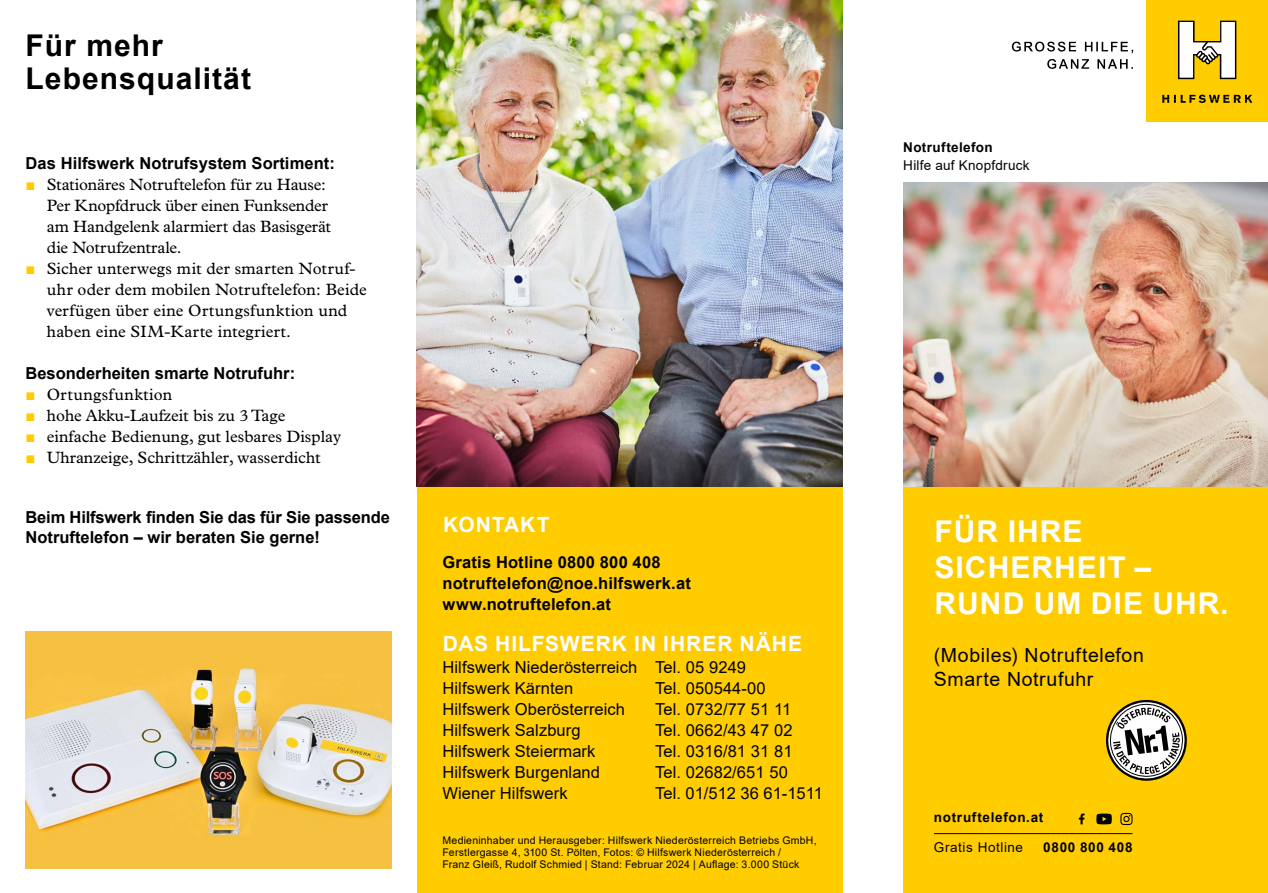
<style>
.page{position:relative;width:1268px;height:893px;background:#fff}
.page>*{position:absolute;margin:0;border:0;box-sizing:border-box;transform-origin:0 0}
.t1{font:700 30px/36px "Arial";letter-spacing:.035em;color:#fff}
.t2{font:700 30px/33px "Arial";letter-spacing:.035em;color:#000}
.t3{font:700 21px "Arial";letter-spacing:.045em;color:#fff}
.t4{font:19.5px/24px "Arial";letter-spacing:.03em;color:#000}
.t5{font:16.5px/21px "Plantin MT Std";color:#000}
.t6{font:16.5px/21px "Arial";letter-spacing:.005em;color:#000}
.t7{font:700 16.5px/21px "Arial";letter-spacing:.005em;color:#000}
.t8{font:16.5px "Plantin MT Std";letter-spacing:.03em;color:#000}
.t9{font:13.5px "Arial";letter-spacing:.03em;color:#000}
.t10{font:700 13.5px "Arial";letter-spacing:.045em;color:#000}
.t11{font:700 13.5px "Arial";letter-spacing:.025em;color:#000}
.t12{font:10.5px/12px "Arial";letter-spacing:.02em;color:#000}
.s1{font-family:"Arial";color:#fc0}
</style>
<div class="page">
<div style="left:903px;top:486px;width:364px;height:407px;background:#fc0"></div>
<svg style="left:1047px;top:59px;width:85px;height:10px"></svg>
<svg style="left:1011px;top:42px;width:121px;height:11px"></svg>
<div style="left:1146px;top:0;width:121px;height:122px;background:#fc0"></div>
<svg style="left:1162px;top:95px;width:90px;height:8px"></svg>
<svg style="left:1178px;top:21px;width:57px;height:58px"></svg>
<div style="left:417px;top:487px;width:425px;height:406px;background:#fc0"></div>
<img style="left:26px;top:632px;width:365px;height:236px">
<svg style="left:1106px;top:700px;width:80px;height:81px"></svg>
<img style="left:903px;top:183px;width:364px;height:304px">
<img style="left:417px;top:0;width:425px;height:486px">
<svg style="left:1078px;top:813px;width:6px;height:11px"></svg>
<svg style="left:1096px;top:814px;width:15px;height:10px"></svg>
<svg style="left:1120px;top:813px;width:12px;height:12px"></svg>
<hr style="left:933px;top:833px;width:199px;height:1px;background:#000">
<h1 class="t2" style="left:26px;top:29px;width:227px">Für mehr<br>Lebensqualität</h1>
<p class="t7" style="left:26px;top:152px;width:311px">Das Hilfswerk Notrufsystem Sortiment:</p>
<p class="t5" style="left:47px;top:174px;width:286px;text-indent:-21px"><span class="s1">■</span> Stationäres Notruftelefon für zu Hause:<br>Per Knopfdruck über einen Funksender am Handgelenk alarmiert das Basisgerät die Notrufzentrale.</p>
<p class="t5" style="left:47px;top:258px;width:321px;text-indent:-21px"><span class="s1">■</span> Sicher unterwegs mit der smarten Notruf&shy;uhr oder dem mobilen Notruftelefon: Beide verfügen über eine Ortungsfunktion und haben eine SIM-Karte integriert.</p>
<p class="t7" style="left:26px;top:362px;width:271px">Besonderheiten smarte Notrufuhr:</p>
<p class="t8" style="left:26px;top:385px;width:148px"><span class="s1">■</span> Ortungsfunktion</p>
<p class="t5" style="left:26px;top:405px;width:261px"><span class="s1">■</span> hohe Akku-Laufzeit bis zu 3 Tage</p>
<p class="t5" style="left:26px;top:426px;width:317px"><span class="s1">■</span> einfache Bedienung, gut lesbares Display</p>
<p class="t5" style="left:26px;top:447px;width:297px"><span class="s1">■</span> Uhranzeige, Schrittzähler, wasserdicht</p>
<p class="t7" style="left:26px;top:508px;width:366px;line-height:19.8px">Beim Hilfswerk finden Sie das für Sie passende<br>Notruftelefon – wir beraten Sie gerne!</p>
<p class="t3" style="left:443px;top:510px;width:108px">KONTAKT</p>
<p class="t7" style="left:442px;top:551px;width:250px">Gratis Hotline 0800 800 408 notruftelefon@noe.hilfswerk.at www.notruftelefon.at</p>
<p class="t3" style="left:443px;top:629px;width:360px">DAS HILFSWERK IN IHRER NÄHE</p>
<p class="t6" style="left:442px;top:656px;width:305px">Hilfswerk Niederösterreich Tel. 05 9249<br>Hilfswerk Kärnten</p>
<p class="t6" style="left:655px;top:677px;width:112px">Tel. 050544-00</p>
<p class="t6" style="left:442px;top:698px;width:184px">Hilfswerk Oberösterreich</p>
<p class="t6" style="left:655px;top:698px;width:137px">Tel. 0732/77 51 11</p>
<p class="t6" style="left:442px;top:719px;width:140px">Hilfswerk Salzburg</p>
<p class="t6" style="left:655px;top:719px;width:139px">Tel. 0662/43 47 02</p>
<p class="t6" style="left:442px;top:740px;width:154px">Hilfswerk Steiermark</p>
<p class="t6" style="left:655px;top:740px;width:139px">Tel. 0316/81 31 81</p>
<p class="t6" style="left:442px;top:761px;width:159px">Hilfswerk Burgenland</p>
<p class="t6" style="left:655px;top:761px;width:134px">Tel. 02682/651 50</p>
<p class="t6" style="left:442px;top:782px;width:127px">Wiener Hilfswerk</p>
<p class="t6" style="left:655px;top:782px;width:169px">Tel. 01/512 36 61-1511</p>
<p class="t12" style="left:442px;top:835px;width:375px">Medieninhaber und Herausgeber: Hilfswerk Niederösterreich Betriebs GmbH,<br>Ferstlergasse 4, 3100 St. Pölten, Fotos: © Hilfswerk Niederösterreich /<br>Franz Gleiß, Rudolf Schmied | Stand: Februar 2024 | Auflage: 3.000 Stück</p>
<p class="t11" style="left:903px;top:138px;width:91px">Notruftelefon</p>
<p class="t9" style="left:903px;top:156px;width:128px">Hilfe auf Knopfdruck</p>
<h1 class="t1" style="left:934px;top:514px;width:295px">FÜR IHRE<br>SICHERHEIT –<br>RUND UM DIE UHR.</h1>
<p class="t4" style="left:933px;top:643px;width:211px">(Mobiles) Notruftelefon<br>Smarte Notrufuhr</p>
<p class="t10" style="left:933px;top:807px;width:111px">notruftelefon.at</p>
<p class="t9" style="left:933px;top:838px;width:91px">Gratis Hotline</p>
<p class="t10" style="left:1043px;top:838px;width:91px">0800 800 408</p>
</div>
